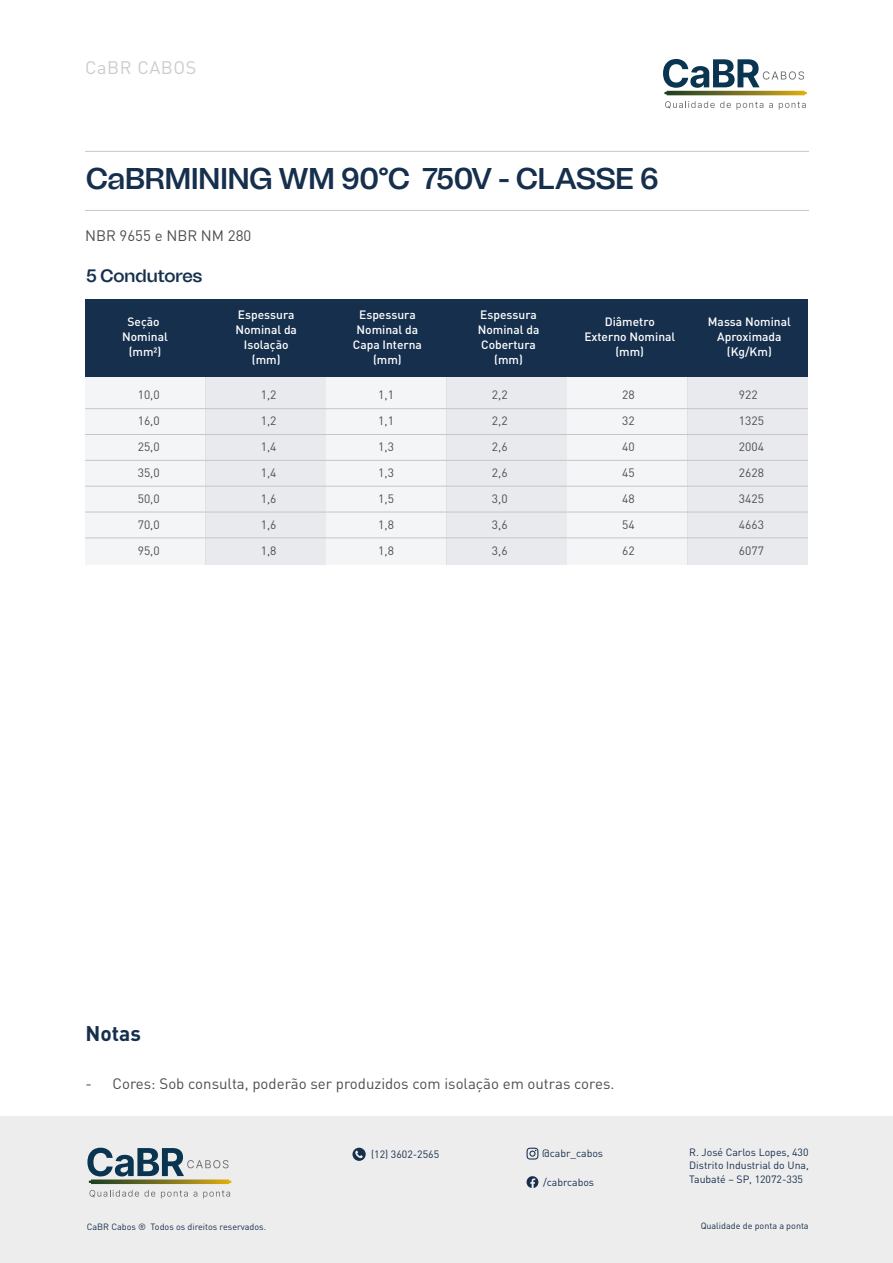
<style>
.page{position:relative;width:893px;height:1263px;background:#fff}
.page>*{position:absolute;margin:0;border:0;box-sizing:border-box;transform-origin:0 0}
.t1{font:600 30px "Tomato Grotesk";color:#162f4d}
.t2{font:700 21px "DIN Pro";color:#162f4d}
.t3{font:600 18px "Tomato Grotesk";color:#162f4d}
.t4{font:18px "DIN Pro";letter-spacing:.035em;color:#cdcccc}
.t5{font:15px "DIN Pro";color:#4e4e4d}
.t6{font:500 12px/15px "DIN Pro";color:#fff;text-align:center}
.t7{font:12px "DIN Pro";color:#4e4e4d}
.t8{font:10.5px/13.8px "DIN Pro";color:#162f4d;text-align:justify}
.t9{font:9px "DIN Pro";color:#162f4d}
</style>
<div class="page">
<div style="left:0;top:1116px;width:893px;height:147px;background:#ededed"></div>
<hr style="left:85px;top:151px;width:724px;height:1px;background:#c6c6c6">
<hr style="left:85px;top:210px;width:724px;height:1px;background:#c6c6c6">
<svg style="left:663px;top:59px;width:144px;height:36px"></svg>
<svg style="left:665px;top:101px;width:98px;height:9px"></svg>
<svg style="left:769px;top:103px;width:4px;height:5px"></svg>
<svg style="left:779px;top:102px;width:27px;height:8px"></svg>
<svg style="left:87px;top:1148px;width:144px;height:36px"></svg>
<svg style="left:89px;top:1190px;width:66px;height:7px"></svg>
<svg style="left:161px;top:1190px;width:36px;height:8px"></svg>
<svg style="left:203px;top:1190px;width:27px;height:8px"></svg>
<svg style="left:352px;top:1148px;width:14px;height:13px"></svg>
<svg style="left:527px;top:1148px;width:11px;height:11px"></svg>
<svg style="left:527px;top:1176px;width:11px;height:12px"></svg>
<div style="left:85px;top:376px;width:121px;height:189px;background:#f4f5f6"></div>
<div style="left:206px;top:376px;width:120px;height:189px;background:#e8eaed"></div>
<div style="left:326px;top:376px;width:120px;height:189px;background:#f4f5f6"></div>
<div style="left:446px;top:376px;width:121px;height:189px;background:#e8eaed"></div>
<div style="left:567px;top:376px;width:120px;height:189px;background:#f4f5f6"></div>
<div style="left:687px;top:376px;width:121px;height:189px;background:#e8eaed"></div>
<hr style="left:85px;top:408px;width:723px;height:1px;background:#c6c6c6">
<hr style="left:85px;top:434px;width:723px;height:1px;background:#c6c6c6">
<hr style="left:85px;top:460px;width:723px;height:1px;background:#c6c6c6">
<hr style="left:85px;top:486px;width:723px;height:1px;background:#c6c6c6">
<hr style="left:85px;top:512px;width:723px;height:1px;background:#c6c6c6">
<hr style="left:85px;top:538px;width:723px;height:1px;background:#c6c6c6">
<div style="left:85px;top:299px;width:723px;height:77px;background:#162f4d"></div>
<h3 class="t4" style="left:85px;top:56px;width:113px">CaBR CABOS</h3>
<h1 class="t1" style="left:86px;top:160px;width:574px">CaBRMINING WM 90°C 750V - CLASSE 6</h1>
<p class="t5" style="left:85px;top:226px;width:168px">NBR 9655 e NBR NM 280</p>
<h3 class="t3" style="left:86px;top:265px;width:118px">5 Condutores</h3>
<p class="t6" style="left:122px;top:313px;width:47px">Seção<br>Nominal (mm²)</p>
<p class="t6" style="left:235px;top:306px;width:63px">Espessura<br>Nominal da<br>Isolação (mm)</p>
<p class="t6" style="left:353px;top:306px;width:71px">Espessura<br>Nominal da<br>Capa Interna (mm)</p>
<p class="t6" style="left:478px;top:306px;width:63px">Espessura<br>Nominal da<br>Cobertura (mm)</p>
<p class="t6" style="left:584px;top:313px;width:92px">Diâmetro<br>Externo Nominal (mm)</p>
<p class="t6" style="left:708px;top:313px;width:84px">Massa Nominal<br>Aproximada (Kg/Km)</p>
<p class="t7" style="left:138px;top:387px;width:23px">10,0</p>
<p class="t7" style="left:261px;top:387px;width:17px">1,2</p>
<p class="t7" style="left:378px;top:387px;width:17px">1,1</p>
<p class="t7" style="left:492px;top:387px;width:17px">2,2</p>
<p class="t7" style="left:622px;top:387px;width:14px">28</p>
<p class="t7" style="left:739px;top:387px;width:20px">922</p>
<p class="t7" style="left:138px;top:413px;width:23px">16,0</p>
<p class="t7" style="left:261px;top:413px;width:17px">1,2</p>
<p class="t7" style="left:378px;top:413px;width:17px">1,1</p>
<p class="t7" style="left:492px;top:413px;width:17px">2,2</p>
<p class="t7" style="left:622px;top:413px;width:14px">32</p>
<p class="t7" style="left:739px;top:413px;width:27px">1325</p>
<p class="t7" style="left:138px;top:439px;width:23px">25,0</p>
<p class="t7" style="left:261px;top:439px;width:17px">1,4</p>
<p class="t7" style="left:378px;top:439px;width:17px">1,3</p>
<p class="t7" style="left:492px;top:439px;width:17px">2,6</p>
<p class="t7" style="left:622px;top:439px;width:14px">40</p>
<p class="t7" style="left:739px;top:439px;width:27px">2004</p>
<p class="t7" style="left:138px;top:464px;width:23px">35,0</p>
<p class="t7" style="left:261px;top:464px;width:17px">1,4</p>
<p class="t7" style="left:378px;top:464px;width:17px">1,3</p>
<p class="t7" style="left:492px;top:464px;width:17px">2,6</p>
<p class="t7" style="left:622px;top:464px;width:14px">45</p>
<p class="t7" style="left:739px;top:464px;width:27px">2628</p>
<p class="t7" style="left:138px;top:490px;width:23px">50,0</p>
<p class="t7" style="left:261px;top:490px;width:17px">1,6</p>
<p class="t7" style="left:378px;top:490px;width:17px">1,5</p>
<p class="t7" style="left:492px;top:490px;width:17px">3,0</p>
<p class="t7" style="left:622px;top:490px;width:14px">48</p>
<p class="t7" style="left:739px;top:490px;width:27px">3425</p>
<p class="t7" style="left:138px;top:516px;width:23px">70,0</p>
<p class="t7" style="left:261px;top:516px;width:17px">1,6</p>
<p class="t7" style="left:378px;top:516px;width:17px">1,8</p>
<p class="t7" style="left:492px;top:516px;width:17px">3,6</p>
<p class="t7" style="left:622px;top:516px;width:14px">54</p>
<p class="t7" style="left:739px;top:516px;width:27px">4663</p>
<p class="t7" style="left:138px;top:542px;width:23px">95,0</p>
<p class="t7" style="left:261px;top:542px;width:17px">1,8</p>
<p class="t7" style="left:378px;top:542px;width:17px">1,8</p>
<p class="t7" style="left:492px;top:542px;width:17px">3,6</p>
<p class="t7" style="left:622px;top:542px;width:14px">62</p>
<p class="t7" style="left:739px;top:542px;width:27px">6077</p>
<h2 class="t2" style="left:86px;top:1016px;width:57px">Notas</h2>
<p class="t5" style="left:86px;top:1074px;width:530px">- Cores: Sob consulta, poderão ser produzidos com isolação em outras cores.</p>
<p class="t9" style="left:87px;top:1220px;width:181px">CaBR Cabos ® Todos os direitos reservados.</p>
<p class="t8" style="left:371px;top:1147px;width:70px">(12) 3602-2565</p>
<p class="t8" style="left:542px;top:1146px;width:62px">@cabr_cabos</p>
<p class="t8" style="left:543px;top:1175px;width:53px">/cabrcabos</p>
<p class="t8" style="left:689px;top:1144px;width:121px">R. José Carlos Lopes, 430<br>Distrito Industrial do Una, Taubaté – SP, 12072-335</p>
<p class="t9" style="left:701px;top:1219px;width:110px">Qualidade de ponta a ponta</p>
</div>
